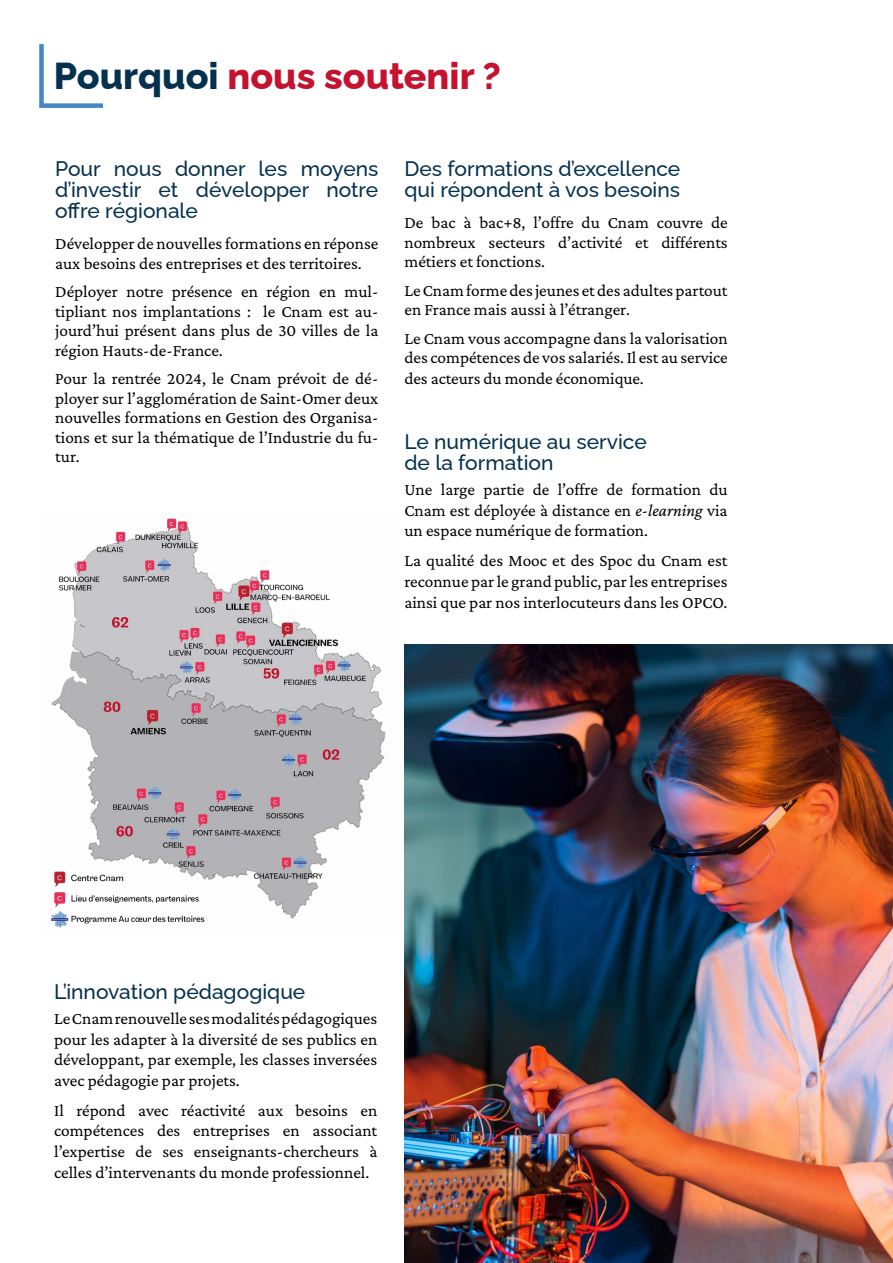
<style>
.page{position:relative;width:893px;height:1263px;background:#fff}
.page>*{position:absolute;margin:0;border:0;box-sizing:border-box;transform-origin:0 0}
.t1{font:800 37.5px "Raleway";color:#c4122f}
.t2{font:500 21px/21px "Raleway";color:#04314e}
.t3{font:17.25px/19.5px "Crimson Pro";color:#000;text-align:justify}
.s1{color:#04314e}
.s2{font-style:italic}
</style>
<div class="page">
<img style="left:405px;top:645px;width:488px;height:618px">
<img style="left:51px;top:518px;width:335px;height:410px">
<svg style="left:39px;top:44px;width:64px;height:64px"></svg>
<h1 class="t1" style="left:54px;top:46px;width:448px"><span class="s1">Pourquoi</span> nous soutenir ?</h1>
<p class="t2" style="left:55px;top:156px;width:325px;text-align:justify">Pour nous donner les moyens d’investir et développer notre offre régionale</p>
<p class="t3" style="left:55px;top:233px;width:325px">Développer de nouvelles formations en réponse aux besoins des entreprises et des territoires.</p>
<p class="t3" style="left:55px;top:281px;width:325px">Déployer notre présence en région en mul&shy;tipliant nos implantations : le Cnam est au&shy;jourd’hui présent dans plus de 30 villes de la région Hauts-de-France.</p>
<p class="t3" style="left:55px;top:368px;width:325px">Pour la rentrée 2024, le Cnam prévoit de dé&shy;ployer sur l’agglomération de Saint-Omer deux nouvelles formations en Gestion des Organisa&shy;tions et sur la thématique de l’Industrie du fu&shy;tur.</p>
<p class="t2" style="left:404px;top:156px;width:277px">Des formations d’excellence qui répondent à vos besoins</p>
<p class="t3" style="left:404px;top:212px;width:325px">De bac à bac+8, l’offre du Cnam couvre de nombreux secteurs d’activité et différents métiers et fonctions.</p>
<p class="t3" style="left:404px;top:280px;width:325px">Le Cnam forme des jeunes et des adultes partout en France mais aussi à l’étranger.</p>
<p class="t3" style="left:404px;top:328px;width:325px;line-height:20.1px">Le Cnam vous accompagne dans la valorisation des compétences de vos salariés. Il est au service des acteurs du monde économique.</p>
<p class="t2" style="left:404px;top:429px;width:244px">Le numérique au service de la formation</p>
<p class="t3" style="left:404px;top:479px;width:325px;line-height:20.7px">Une large partie de l’offre de formation du Cnam est déployée à distance en <span class="s2">e-learning</span> via un espace numérique de formation.</p>
<p class="t3" style="left:404px;top:550px;width:325px;line-height:20.7px">La qualité des Mooc et des Spoc du Cnam est reconnue par le grand public, par les entreprises ainsi que par nos interlocuteurs dans les OPCO.</p>
<p class="t2" style="left:54px;top:979px;width:253px">L’innovation pédagogique</p>
<p class="t3" style="left:54px;top:1007px;width:325px;line-height:20.7px">Le Cnam renouvelle ses modalités pédagogiques pour les adapter à la diversité de ses publics en développant, par exemple, les classes inversées avec pédagogie par projets.</p>
<p class="t3" style="left:54px;top:1099px;width:325px;line-height:20.7px">Il répond avec réactivité aux besoins en compétences des entreprises en associant l’expertise de ses enseignants-chercheurs à celles d’intervenants du monde professionnel.</p>
</div>
